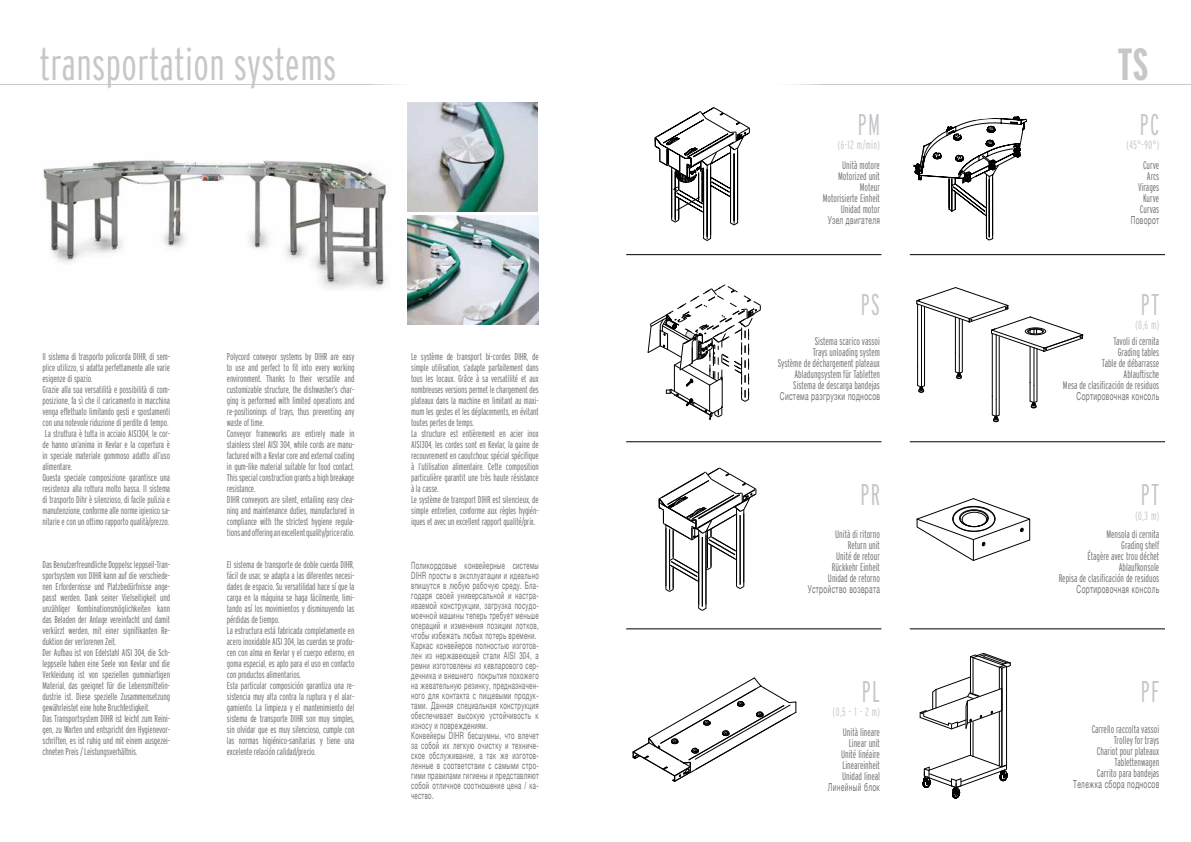
<style>
.page{position:relative;width:1191px;height:842px;background:#fff}
.page>*{position:absolute;margin:0;border:0;box-sizing:border-box;transform-origin:0 0}
.t1{font:300 extra-condensed 45px "Interstate";letter-spacing:.01em;color:#c6c7c8}
.t2{font:700 extra-condensed 45px "Interstate";color:#c6c7c8}
.t3{font:300 extra-condensed 30px "Interstate";letter-spacing:.05em;color:#c7c4c9;scale:.88 1}
.t4{font:300 extra-condensed 12px "Interstate";letter-spacing:.05em;color:#c7c4c9;scale:.88 1}
.t5{font:300 extra-condensed 11px/11px "Interstate";color:#707172;text-align:right;scale:.95 1}
.t6{font:11px "Helvetica Neue";letter-spacing:.05em;color:#707172;scale:.6 1}
.t7{font:300 extra-condensed 10px/11px "Interstate";letter-spacing:-.01em;color:#707172}
.t8{font:10px/10px "Helvetica Neue";letter-spacing:.05em;color:#707172;scale:.6 1}
</style>
<div class="page">
<hr style="left:0;top:84px;width:425px;height:1px;background:#c6c7c8">
<svg style="left:913px;top:116px;width:114px;height:125px"></svg>
<svg style="left:655px;top:107px;width:95px;height:134px"></svg>
<svg style="left:647px;top:284px;width:114px;height:136px"></svg>
<svg style="left:698px;top:608px;width:8px;height:3px"></svg>
<hr style="left:702px;top:537px;width:1px;height:69px;background:#000">
<hr style="left:705px;top:535px;width:1px;height:69px;background:#000">
<hr style="left:706px;top:531px;width:1px;height:77px;background:#000">
<hr style="left:698px;top:530px;width:1px;height:78px;background:#000">
<svg style="left:658px;top:468px;width:98px;height:124px"></svg>
<svg style="left:632px;top:677px;width:164px;height:105px"></svg>
<hr style="left:626px;top:254px;width:255px;height:1px;background:#000">
<hr style="left:626px;top:441px;width:255px;height:1px;background:#000">
<hr style="left:626px;top:629px;width:255px;height:1px;background:#000">
<hr style="left:909px;top:254px;width:256px;height:1px;background:#000">
<hr style="left:909px;top:441px;width:256px;height:1px;background:#000">
<hr style="left:909px;top:629px;width:256px;height:1px;background:#000">
<svg style="left:916px;top:287px;width:167px;height:135px"></svg>
<svg style="left:916px;top:498px;width:114px;height:63px"></svg>
<svg style="left:919px;top:653px;width:92px;height:146px"></svg>
<hr style="left:765px;top:84px;width:426px;height:1px;background:#c6c7c8">
<img style="left:43px;top:160px;width:344px;height:129px">
<img style="left:408px;top:215px;width:131px;height:109px">
<img style="left:408px;top:103px;width:130px;height:109px">
<h1 class="t1" style="left:40px;top:39px;width:298px">transportation systems</h1>
<p class="t7" style="left:43px;top:351px;width:129px">Il sistema di trasporto policorda DIHR, di sem&shy;plice utilizzo, si adatta perfettamente alle varie esigenze di spazio.<br>Grazie alla sua versatilità e possibilità di com&shy;posizione, fa sì che il caricamento in macchina venga effettuato limitando gesti e spostamenti con una notevole riduzione di perdite di tempo.<br>La struttura è tutta in acciaio AISI304, le cor&shy;de hanno un’anima in Kevlar e la copertura è in speciale materiale gommoso adatto all’uso alimentare.<br>Questa speciale composizione garantisce una resistenza alla rottura molto bassa. Il sistema di trasporto Dihr è silenzioso, di facile pulizia e manutenzione, conforme alle norme igienico sa&shy;nitarie e con un ottimo rapporto qualità/prezzo.</p>
<p class="t7" style="left:43px;top:559px;width:129px">Das Benutzerfreundliche Doppelsc leppseil-Tran&shy;sportsystem von DIHR kann auf die verschiede&shy;nen Erfordernisse und Platzbedürfnisse ange&shy;passt werden. Dank seiner Vielseitigkeit und unzähliger Kombinationsmöglichkeiten kann das Beladen der Anlage vereinfacht und damit verkürzt werden, mit einer signifikanten Re&shy;duktion der verlorenen Zeit.<br>Der Aufbau ist von Edelstahl AISI 304, die Sch&shy;leppseile haben eine Seele von Kevlar und die Verkleidung ist von speziellen gummiartigen Material, das geeignet für die Lebensmittelin&shy;dustrie ist. Diese spezielle Zusammensetzung gewährleistet eine hohe Bruchfestigkeit.<br>Das Transportsystem DIHR ist leicht zum Reini&shy;gen, zu Warten und entspricht den Hygienevor&shy;schriften, es ist ruhig und mit einem ausgezei&shy;chneten Preis / Leistungsverhältnis.</p>
<p class="t7" style="left:227px;top:351px;width:129px">Polycord conveyor systems by DIHR are easy to use and perfect to fit into every working environment. Thanks to their versatile and customizable structure, the dishwasher’s char&shy;ging is performed with limited operations and re-positionings of trays, thus preventing any waste of time.<br>Conveyor frameworks are entirely made in stainless steel AISI 304, while cords are manu&shy;factured with a Kevlar core and external coating in gum-like material suitable for food contact.<br>This special construction grants a high breakage resistance.<br>DIHR conveyors are silent, entailing easy clea&shy;ning and maintenance duties, manufactured in compliance with the strictest hygiene regula&shy;tions and offering an excellent quality/price ratio.</p>
<p class="t7" style="left:227px;top:559px;width:129px">El sistema de transporte de doble cuerda DIHR, fácil de usar, se adapta a las diferentes necesi&shy;dades de espacio. Su versatilidad hace sí que la carga en la máquina se haga fácilmente, limi&shy;tando así los movimientos y disminuyendo las pérdidas de tiempo.<br>La estructura está fabricada completamente en acero inoxidable AISI 304, las cuerdas se produ&shy;cen con alma en Kevlar y el cuerpo externo, en goma especial, es apto para el uso en contacto con productos alimentarios.<br>Esta particular composición garantiza una re&shy;sistencia muy alta contra la ruptura y el alar&shy;gamiento. La limpieza y el mantenimiento del sistema de transporte DIHR son muy simples, sin olvidar que es muy silencioso, cumple con las normas higiénico-sanitarias y tiene una excelente relación calidad/precio.</p>
<p class="t7" style="left:411px;top:351px;width:129px">Le système de transport bi-cordes DIHR, de simple utilisation, s’adapte parfaitement dans tous les locaux. Grâce à sa versatilité et aux nombreuses versions permet le chargement des plateaux dans la machine en limitant au maxi&shy;mum les gestes et les déplacements, en évitant toutes pertes de temps.<br>La structure est entièrement en acier inox AISI304, les cordes sont en Kevlar, la gaine de recouvrement en caoutchouc spécial spécifique à l’utilisation alimentaire. Cette composition particulière garantit une très haute résistance à la casse.<br>Le système de transport DIHR est silencieux, de simple entretien, conforme aux règles hygién&shy;iques et avec un excellent rapport qualité/prix.</p>
<p class="t8" style="left:411px;top:561px;width:214px">Поликордовые конвейерные системы DIHR просты в эксплуатации и идеально впишутся в любую рабочую среду. Бла&shy;годаря своей универсальной и настра&shy;иваемой конструкции, загрузка посудо&shy;моечной машины теперь требует меньше операций и изменения позиции лотков, чтобы избежать любых потерь времени.<br>Каркас конвейеров полностью изготов&shy;лен из нержавеющей стали AISI 304, а ремни изготовлены из кевларового сер&shy;дечника и внешнего покрытия похожего на жевательную резинку, предназначен&shy;ного для контакта с пищевыми продук&shy;тами. Данная специальная конструкция обеспечивает высокую устойчивость к износу и повреждениям.<br>Конвейеры DIHR бесшумны, что влечет за собой их легкую очистку и техниче&shy;ское обслуживание, а так же изготов&shy;ленные в соответствии с самыми стро&shy;гими правилами гигиены и представляют собой отличное соотношение цена / ка&shy;чество.</p>
<h2 class="t3" style="left:857px;top:107px;width:27px">PM</h2>
<p class="t4" style="left:838px;top:138px;width:49px">(6-12 m/min)</p>
<p class="t5" style="left:822px;top:159px;width:62px">Unità motore<br>Motorized unit<br>Moteur<br>Motorisierte Einheit<br>Unidad motor</p>
<p class="t6" style="left:827px;top:212px;width:89px">Узел двигателя</p>
<h2 class="t3" style="left:861px;top:287px;width:23px">PS</h2>
<p class="t5" style="left:778px;top:336px;width:109px">Sistema scarico vassoi<br>Trays unloading system<br>Système de déchargement plateaux<br>Abladungsystem für Tabletten<br>Sistema de descarga bandejas</p>
<p class="t6" style="left:780px;top:388px;width:168px">Система разгрузки подносов</p>
<h2 class="t3" style="left:860px;top:477px;width:24px">PR</h2>
<p class="t5" style="left:828px;top:529px;width:56px">Unità di ritorno<br>Return unit<br>Unité de retour<br>Rückkehr Einheit<br>Unidad de retorno</p>
<p class="t6" style="left:807px;top:581px;width:122px">Устройство возврата</p>
<h2 class="t3" style="left:862px;top:674px;width:22px">PL</h2>
<p class="t4" style="left:833px;top:705px;width:55px">(0,5 - 1 - 2 m)</p>
<p class="t5" style="left:841px;top:726px;width:43px">Unità lineare<br>Linear unit<br>Unité linéaire<br>Lineareinheit<br>Unidad lineal</p>
<p class="t6" style="left:827px;top:779px;width:88px">Линейный блок</p>
<h1 class="t2" style="left:1118px;top:39px;width:32px">TS</h1>
<h2 class="t3" style="left:1139px;top:107px;width:24px">PC</h2>
<p class="t4" style="left:1126px;top:138px;width:39px">(45°-90°)</p>
<p class="t5" style="left:1138px;top:159px;width:24px">Curve<br>Arcs<br>Virages<br>Kurve<br>Curvas</p>
<p class="t6" style="left:1130px;top:212px;width:49px">Поворот</p>
<h2 class="t3" style="left:1140px;top:287px;width:22px">PT</h2>
<p class="t4" style="left:1135px;top:318px;width:29px">(0,6 m)</p>
<p class="t5" style="left:1063px;top:336px;width:103px">Tavoli di cernita<br>Grading tables<br>Table de débarrasse<br>Ablauftische<br>Mesa de clasificación de residuos</p>
<p class="t6" style="left:1076px;top:388px;width:139px">Сортировочная консоль</p>
<h2 class="t3" style="left:1140px;top:478px;width:22px">PT</h2>
<p class="t4" style="left:1135px;top:509px;width:29px">(0,3 m)</p>
<p class="t5" style="left:1058px;top:529px;width:107px">Mensola di cernita<br>Grading shelf<br>Étagère avec trou déchet<br>Ablaufkonsole<br>Repisa de clasificación de residuos</p>
<p class="t6" style="left:1076px;top:581px;width:139px">Сортировочная консоль</p>
<h2 class="t3" style="left:1140px;top:674px;width:23px">PF</h2>
<p class="t5" style="left:1091px;top:723px;width:73px">Carrello raccolta vassoi<br>Trolley for trays<br>Chariot pour plateaux<br>Tablettenwagen<br>Carrito para bandejas</p>
<p class="t6" style="left:1073px;top:776px;width:145px">Тележка сбора подносов</p>
</div>
